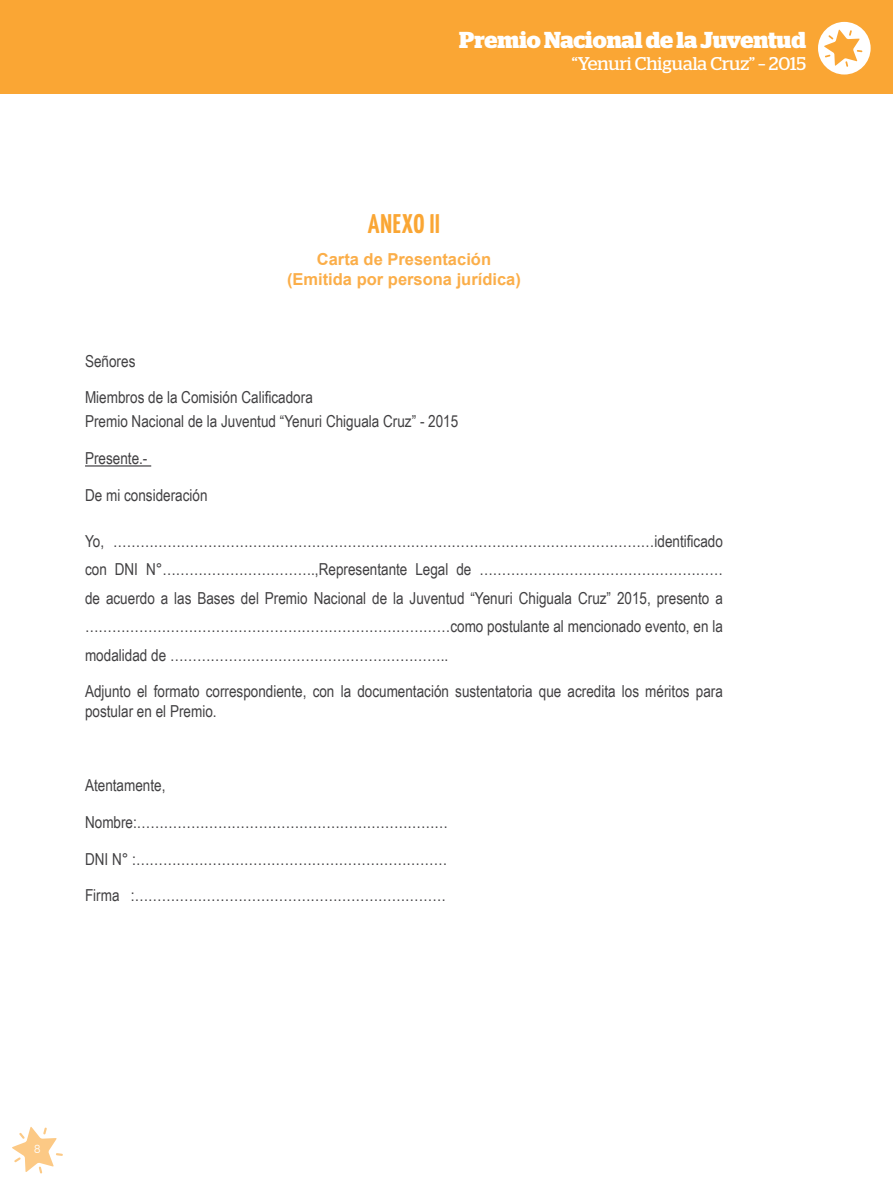
<style>
.page{position:relative;width:893px;height:1191px;background:#fff}
.page>*{position:absolute;margin:0;border:0;box-sizing:border-box;transform-origin:0 0}
.t1{font:700 27px "Yanone Kaffeesatz";letter-spacing:.03em;color:#faa634}
.t2{font:700 23.1px "Stag";letter-spacing:-.005em;color:#fff}
.t3{font:18.45px "Stag";color:#fff}
.t4{font:16.5px/28.5px "Arial Narrow";color:#414042}
.t5{font:700 16.5px/19.8px "Arial";color:#fbae49;text-align:center}
.t6{font:300 12px "Swiss 721 BT";color:#fff}
</style>
<div class="page">
<svg style="left:12px;top:1127px;width:51px;height:46px"></svg>
<div style="left:0;top:0;width:893px;height:94px;background:#faa634"></div>
<div style="left:818px;top:22px;width:53px;height:53px;background:#fff;border-radius:50%"></div>
<svg style="left:824px;top:30px;width:38px;height:37px"></svg>
<hr style="left:85px;top:465px;width:66px;height:1px;background:#414042">
<h2 class="t2" style="left:459px;top:27px;width:348px">Premio Nacional de la Juventud</h2>
<p class="t3" style="left:572px;top:53px;width:236px">“Yenuri Chiguala Cruz” – 2015</p>
<h1 class="t1" style="left:368px;top:207px;width:74px">ANEXO II</h1>
<p class="t5" style="left:287px;top:249px;width:235px">Carta de Presentación (Emitida por persona jurídica)</p>
<p class="t4" style="left:85px;top:346px;width:52px">Señores</p>
<p class="t4" style="left:85px;top:385px;width:375px;line-height:24px">Miembros de la Comisión Calificadora<br>Premio Nacional de la Juventud “Yenuri Chiguala Cruz” - 2015</p>
<p class="t4" style="left:85px;top:443px;width:64px">Presente.-</p>
<p class="t4" style="left:85px;top:480px;width:124px">De mi consideración</p>
<p class="t4" style="left:85px;top:526px;width:639px;text-align:justify">Yo, …………………………………………………………………………………………………………identificado con DNI N°…………………………….,Representante Legal de ……………………………………………… de acuerdo a las Bases del Premio Nacional de la Juventud “Yenuri Chiguala Cruz” 2015, presento a ………………………………………………………………………como postulante al mencionado evento, en la modalidad de ……………………………………………………..</p>
<p class="t4" style="left:85px;top:681px;width:639px;line-height:19.8px">Adjunto el formato correspondiente, con la documentación sustentatoria que acredita los méritos para postular en el Premio.</p>
<p class="t4" style="left:85px;top:770px;width:82px">Atentamente,</p>
<p class="t4" style="left:85px;top:807px;width:365px">Nombre:……………………………………………………………</p>
<p class="t4" style="left:85px;top:844px;width:364px">DNI N° :……………………………………………………………</p>
<p class="t4" style="left:85px;top:880px;width:362px">Firma :……………………………………………………………</p>
<p class="t6" style="left:34px;top:1141px;width:8px">8</p>
</div>
